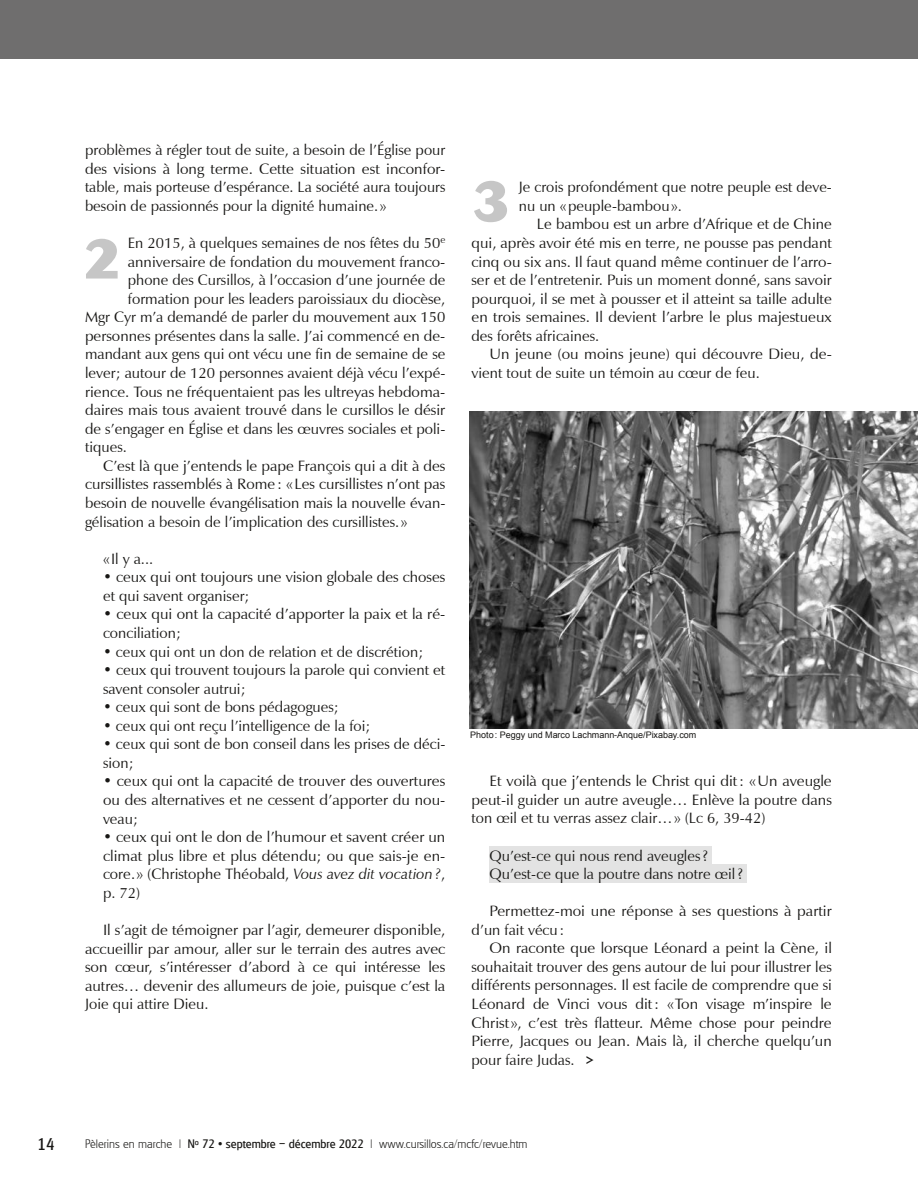
<style>
.page{position:relative;width:918px;height:1188px;background:#fff}
.page>*{position:absolute;margin:0;border:0;box-sizing:border-box;transform-origin:0 0}
.t1{font:800 54px "Cosmos";color:#c6c6c6}
.t2{font:16.5px "Goudita Sans SF";color:#181715}
.t3{font:15px/18.6px "Zapf Humanist 601 BT";color:#181715}
.t4{font:12px "Goudita Sans Light SF";color:#181715}
.t5{font:9px "Arial";letter-spacing:-.005em;color:#181715}
.s1{font-style:italic}
.s2{font-family:"Goudita Sans SF"}
</style>
<div class="page">
<div style="left:0;top:0;width:918px;height:59px;background:#6f6e6e"></div>
<div style="left:490px;top:846px;width:222px;height:19px;background:#e3e3e3"></div>
<div style="left:490px;top:865px;width:257px;height:18px;background:#e3e3e3"></div>
<img style="left:470px;top:411px;width:448px;height:317px">
<p class="t2" style="left:38px;top:1134px;width:19px">14</p>
<p class="t3" style="left:85px;top:141px;width:362px;text-align:justify">problèmes à régler tout de suite, a besoin de l’Église pour des visions à long terme. Cette situation est inconfor&shy;table, mais porteuse d’espérance. La société aura toujours besoin de passionnés pour la dignité humaine. »</p>
<p class="t3" style="left:128px;top:234px;width:319px">En 2015, à quelques semaines de nos fêtes du 50<sup>e</sup></p>
<p class="t3" style="left:128px;top:252px;width:319px">anniversaire de fondation du mouvement franco-</p>
<p class="t3" style="left:128px;top:271px;width:319px">phone des Cursillos, à l’occasion d’une journée de</p>
<p class="t3" style="left:128px;top:289px;width:319px">formation pour les leaders paroissiaux du diocèse,</p>
<p class="t3" style="left:85px;top:308px;width:362px">Mgr Cyr m’a demandé de parler du mouvement aux 150</p>
<p class="t3" style="left:85px;top:326px;width:362px">personnes présentes dans la salle. J’ai commencé en de-</p>
<p class="t3" style="left:85px;top:345px;width:362px">mandant aux gens qui ont vécu une fin de semaine de se</p>
<p class="t3" style="left:85px;top:364px;width:362px">lever; autour de 120 personnes avaient déjà vécu l’expé-</p>
<p class="t3" style="left:85px;top:382px;width:362px">rience. Tous ne fréquentaient pas les ultreyas hebdoma-</p>
<p class="t3" style="left:85px;top:401px;width:362px">daires mais tous avaient trouvé dans le cursillos le désir</p>
<p class="t3" style="left:85px;top:419px;width:362px">de s’engager en Église et dans les œuvres sociales et poli-</p>
<p class="t3" style="left:85px;top:438px;width:43px">tiques.</p>
<p class="t3" style="left:103px;top:456px;width:344px">C’est là que j’entends le pape François qui a dit à des</p>
<p class="t3" style="left:85px;top:475px;width:362px">cursillistes rassemblés à Rome: «Les cursillistes n’ont pas</p>
<p class="t3" style="left:85px;top:494px;width:362px">besoin de nouvelle évangélisation mais la nouvelle évan-</p>
<p class="t3" style="left:85px;top:512px;width:324px">gélisation a besoin de l’implication des cursillistes. »</p>
<p class="t3" style="left:103px;top:549px;width:52px">« Il y a...</p>
<p class="t3" style="left:103px;top:568px;width:344px">• ceux qui ont toujours une vision globale des choses et qui savent organiser;</p>
<p class="t3" style="left:103px;top:605px;width:344px">• ceux qui ont la capacité d’apporter la paix et la ré&shy;conciliation;</p>
<p class="t3" style="left:103px;top:642px;width:322px">• ceux qui ont un don de relation et de discrétion;</p>
<p class="t3" style="left:103px;top:661px;width:344px">• ceux qui trouvent toujours la parole qui convient et savent consoler autrui;</p>
<p class="t3" style="left:103px;top:698px;width:237px">• ceux qui sont de bons pédagogues;</p>
<p class="t3" style="left:103px;top:716px;width:269px">• ceux qui ont reçu l’intelligence de la foi;</p>
<p class="t3" style="left:103px;top:735px;width:344px">• ceux qui sont de bon conseil dans les prises de déci&shy;sion;</p>
<p class="t3" style="left:103px;top:772px;width:344px;text-align:justify">• ceux qui ont la capacité de trouver des ouvertures ou des alternatives et ne cessent d’apporter du nou&shy;veau;</p>
<p class="t3" style="left:103px;top:828px;width:344px;text-align:justify">• ceux qui ont le don de l’humour et savent créer un climat plus libre et plus détendu; ou que sais-je en&shy;core. » (Christophe Théobald, <span class="s1">Vous avez dit vocation?</span>, p. 72)</p>
<p class="t3" style="left:85px;top:921px;width:362px;text-align:justify;text-indent:18px">Il s’agit de témoigner par l’agir, demeurer disponible, accueillir par amour, aller sur le terrain des autres avec son cœur, s’intéresser d’abord à ce qui intéresse les autres… devenir des allumeurs de joie, puisque c’est la Joie qui attire Dieu.</p>
<h1 class="t1" style="left:84px;top:228px;width:39px">2</h1>
<h1 class="t1" style="left:473px;top:170px;width:39px">3</h1>
<p class="t3" style="left:519px;top:178px;width:315px">Je crois profondément que notre peuple est deve&shy;nu un «peuple-bambou».</p>
<p class="t3" style="left:472px;top:215px;width:362px;text-align:justify;text-indent:65px">Le bambou est un arbre d’Afrique et de Chine qui, après avoir été mis en terre, ne pousse pas pendant cinq ou six ans. Il faut quand même continuer de l’arro&shy;ser et de l’entretenir. Puis un moment donné, sans savoir pourquoi, il se met à pousser et il atteint sa taille adulte en trois semaines. Il devient l’arbre le plus majestueux des forêts africaines.</p>
<p class="t3" style="left:472px;top:345px;width:362px;text-indent:18px">Un jeune (ou moins jeune) qui découvre Dieu, de&shy;vient tout de suite un témoin au cœur de feu.</p>
<p class="t5" style="left:470px;top:730px;width:228px">Photo: Peggy und Marco Lachmann-Anque/Pixabay.com</p>
<p class="t3" style="left:472px;top:772px;width:362px;text-align:justify;text-indent:18px">Et voilà que j’entends le Christ qui dit: «Un aveugle peut-il guider un autre aveugle… Enlève la poutre dans ton œil et tu verras assez clair…» (Lc 6, 39-42)</p>
<p class="t3" style="left:490px;top:846px;width:255px">Qu’est-ce qui nous rend aveugles?<br>Qu’est-ce que la poutre dans notre œil?</p>
<p class="t3" style="left:472px;top:902px;width:362px;text-indent:18px">Permettez-moi une réponse à ses questions à partir d’un fait vécu:</p>
<p class="t3" style="left:472px;top:939px;width:362px;text-align:justify;text-indent:18px">On raconte que lorsque Léonard a peint la Cène, il souhaitait trouver des gens autour de lui pour illustrer les différents personnages. Il est facile de comprendre que si Léonard de Vinci vous dit: «Ton visage m’inspire le Christ », c’est très flatteur. Même chose pour peindre Pierre, Jacques ou Jean. Mais là, il cherche quelqu’un pour faire Judas.</p>
<p class="t2" style="left:586px;top:1050px;width:10px">&gt;</p>
<p class="t4" style="left:85px;top:1137px;width:444px">Pèlerins en marche | <span class="s2">N</span><sup>o</sup> <span class="s2">72 • septembre – décembre 2022</span> | www.cursillos.ca/mcfc/revue.htm</p>
</div>
